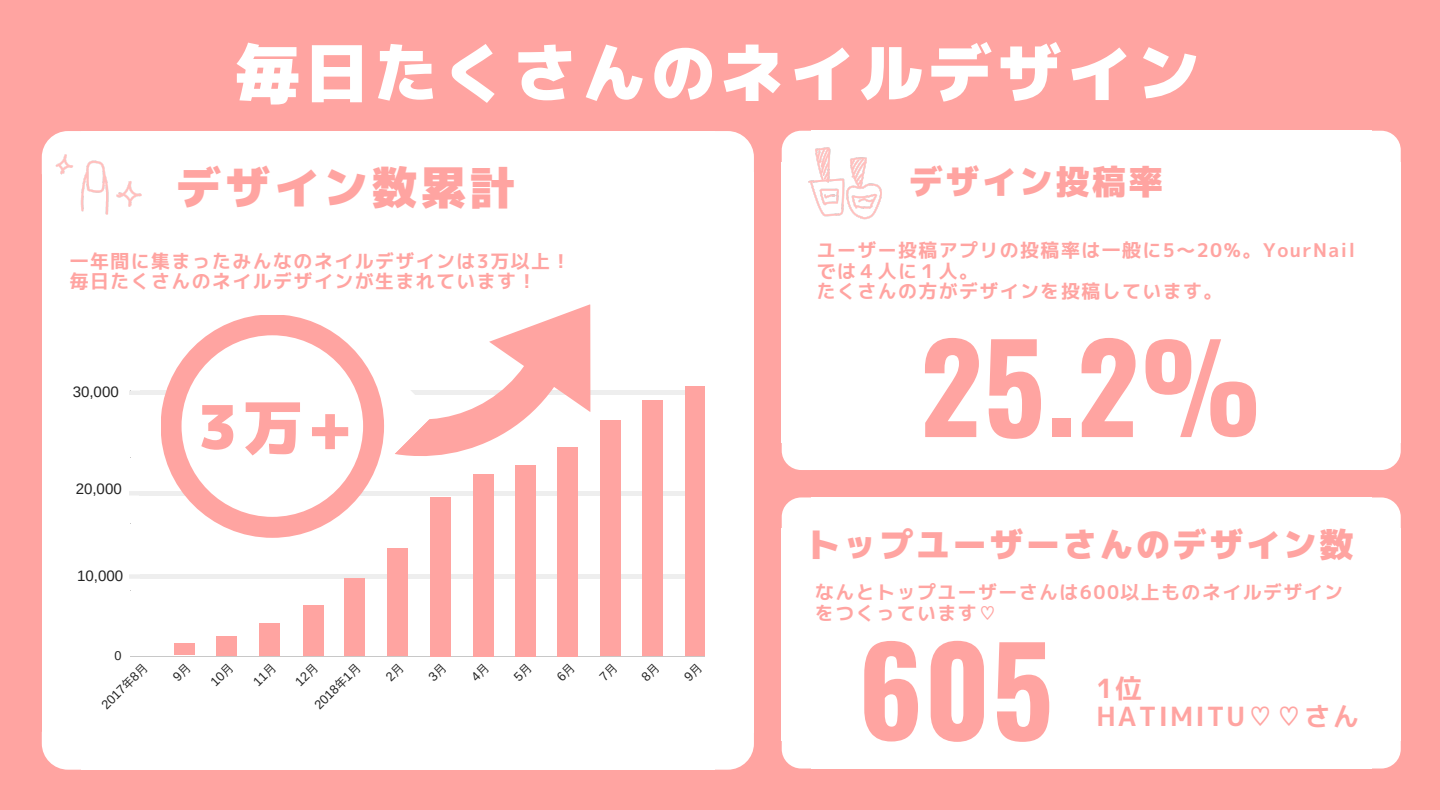
<style>
.page{position:relative;width:1440px;height:810px;background:#ffa4a1}
.page>*{position:absolute;margin:0;border:0;box-sizing:border-box;transform-origin:0 0}
.t1{font:700 120.8px "Oswald";color:#ffa4a1}
.t2{font:64.1px "mplus 1 p black";letter-spacing:.08em;color:#fff}
.t3{font:60.4px "mplus 1 p black";color:#ffa4a1}
.t4{font:45.3px "mplus 1 p black";letter-spacing:.08em;color:#ffa4a1}
.t5{font:34px "mplus 1 p black";letter-spacing:.08em;color:#ffa4a1}
.t6{font:26.4px/28.5px "mplus 1 p bold";letter-spacing:.08em;color:#ffa4a1}
.t7{font:18.9px/20.2px "mplus 1 p bold";letter-spacing:.08em;color:#ffa4a1}
.t8{font:15.1px "Arimo";color:#222}
.t9{font:12.7px "Arimo";color:#222}
.s1{font-family:"Nanum Gothic"}
</style>
<div class="page">
<svg style="left:715px;top:131px;width:39px;height:42px;background:#fff6f6"></svg>
<div style="left:713px;top:173px;width:41px;height:560px;background:#fff"></div>
<div style="left:81px;top:173px;width:634px;height:560px;background:#fff"></div>
<div style="left:81px;top:131px;width:634px;height:43px;background:#fff"></div>
<svg style="left:42px;top:131px;width:39px;height:42px"></svg>
<div style="left:42px;top:173px;width:40px;height:560px;background:#fff"></div>
<div style="left:81px;top:732px;width:634px;height:38px;background:#fff"></div>
<svg style="left:42px;top:733px;width:39px;height:37px"></svg>
<svg style="left:715px;top:733px;width:39px;height:37px"></svg>
<svg style="left:1372px;top:131px;width:29px;height:31px"></svg>
<div style="left:1371px;top:162px;width:30px;height:281px;background:#fff"></div>
<div style="left:811px;top:162px;width:561px;height:281px;background:#fff"></div>
<div style="left:811px;top:131px;width:561px;height:32px;background:#fff"></div>
<svg style="left:782px;top:131px;width:29px;height:31px"></svg>
<div style="left:782px;top:162px;width:30px;height:281px;background:#fff"></div>
<div style="left:811px;top:442px;width:561px;height:28px;background:#fff"></div>
<svg style="left:782px;top:443px;width:29px;height:27px"></svg>
<svg style="left:1372px;top:443px;width:29px;height:27px"></svg>
<svg style="left:1372px;top:497px;width:29px;height:32px"></svg>
<div style="left:1371px;top:529px;width:30px;height:212px;background:#fff"></div>
<div style="left:811px;top:529px;width:561px;height:212px;background:#fff"></div>
<div style="left:811px;top:497px;width:561px;height:33px;background:#fff"></div>
<svg style="left:782px;top:497px;width:29px;height:32px"></svg>
<div style="left:782px;top:529px;width:30px;height:212px;background:#fff"></div>
<div style="left:811px;top:740px;width:561px;height:29px;background:#fff"></div>
<svg style="left:782px;top:741px;width:29px;height:28px"></svg>
<svg style="left:1372px;top:741px;width:29px;height:28px"></svg>
<hr style="left:130px;top:656px;width:577px;height:1px;background:#222">
<hr style="left:130px;top:523px;width:577px;height:1px;background:#222">
<hr style="left:130px;top:457px;width:577px;height:1px;background:#222">
<img style="left:55px;top:143px;width:87px;height:72px">
<div style="left:131px;top:385px;width:584px;height:270px;background:#fff"></div>
<div style="left:140px;top:574px;width:563px;height:5px;background:#eee"></div>
<svg style="left:129px;top:574px;width:11px;height:17px"></svg>
<div style="left:139px;top:491px;width:564px;height:5px;background:#eee"></div>
<svg style="left:129px;top:491px;width:10px;height:4px"></svg>
<hr style="left:140px;top:391px;width:563px;height:4px;background:#eee">
<svg style="left:129px;top:390px;width:12px;height:5px"></svg>
<svg style="left:452px;top:304px;width:189px;height:171px"></svg>
<svg style="left:384px;top:390px;width:68px;height:66px"></svg>
<svg style="left:161px;top:315px;width:223px;height:223px"></svg>
<img style="left:806px;top:140px;width:76px;height:80px">
<div style="left:685px;top:386px;width:21px;height:270px;background:#ffa4a1"></div>
<div style="left:642px;top:400px;width:21px;height:256px;background:#ffa4a1"></div>
<div style="left:600px;top:420px;width:21px;height:236px;background:#ffa4a1"></div>
<div style="left:557px;top:447px;width:21px;height:209px;background:#ffa4a1"></div>
<div style="left:515px;top:465px;width:21px;height:192px;background:#ffa4a1"></div>
<div style="left:473px;top:475px;width:21px;height:182px;background:#ffa4a1"></div>
<div style="left:430px;top:497px;width:21px;height:160px;background:#ffa4a1"></div>
<div style="left:387px;top:548px;width:21px;height:108px;background:#ffa4a1"></div>
<div style="left:344px;top:578px;width:21px;height:78px;background:#ffa4a1"></div>
<div style="left:303px;top:605px;width:21px;height:51px;background:#ffa4a1"></div>
<div style="left:259px;top:623px;width:21px;height:33px;background:#ffa4a1"></div>
<div style="left:216px;top:636px;width:21px;height:20px;background:#ffa4a1"></div>
<div style="left:174px;top:643px;width:21px;height:12px;background:#ffa4a1"></div>
<div style="left:706px;top:356px;width:44px;height:302px;background:#fff"></div>
<h2 class="t2" style="left:236px;top:28px;width:966px">毎日たくさんのネイルデザイン</h2>
<h3 class="t4" style="left:176px;top:156px;width:340px">デザイン数累計</h3>
<h3 class="t5" style="left:909px;top:157px;width:255px">デザイン投稿率</h3>
<p class="t7" style="left:70px;top:251px;width:502px">一年間に集まったみんなのネイルデザインは3万以上！毎日たくさんのネイルデザインが生まれています！</p>
<p class="t7" style="left:817px;top:240px;width:540px">ユーザー投稿アプリの投稿率は一般に5〜20%。YourNailでは４人に１人。<br>たくさんの方がデザインを投稿しています。</p>
<p class="t9" style="left:83px;top:383px;width:40px">30,000</p>
<p class="t8" style="left:73px;top:383px;width:48px">30,000</p>
<p class="t8" style="left:76px;top:481px;width:48px">20,000</p>
<p class="t8" style="left:77px;top:568px;width:48px">10,000</p>
<p class="t9" style="left:114px;top:649px;width:9px">0</p>
<h3 class="t3" style="left:198px;top:384px;width:156px">3万+</h3>
<p class="t9" style="left:99px;top:702px;width:61px;rotate:-45deg">2017<span class="s1">年</span>8<span class="s1">⽉</span></p>
<p class="t9" style="left:312px;top:702px;width:61px;rotate:-45deg">2018<span class="s1">年</span>1<span class="s1">⽉</span></p>
<h1 class="t1" style="left:920px;top:293px;width:343px">25.2%</h1>
<h3 class="t5" style="left:806px;top:520px;width:549px">トップユーザーさんのデザイン数</h3>
<p class="t7" style="left:815px;top:582px;width:529px">なんとトップユーザーさんは600以上ものネイルデザインをつくっています♡</p>
<h1 class="t1" style="left:858px;top:596px;width:197px">605</h1>
<h3 class="t6" style="left:1096px;top:674px;width:264px">1位<br>HATIMITU♡♡さん</h3>
</div>
